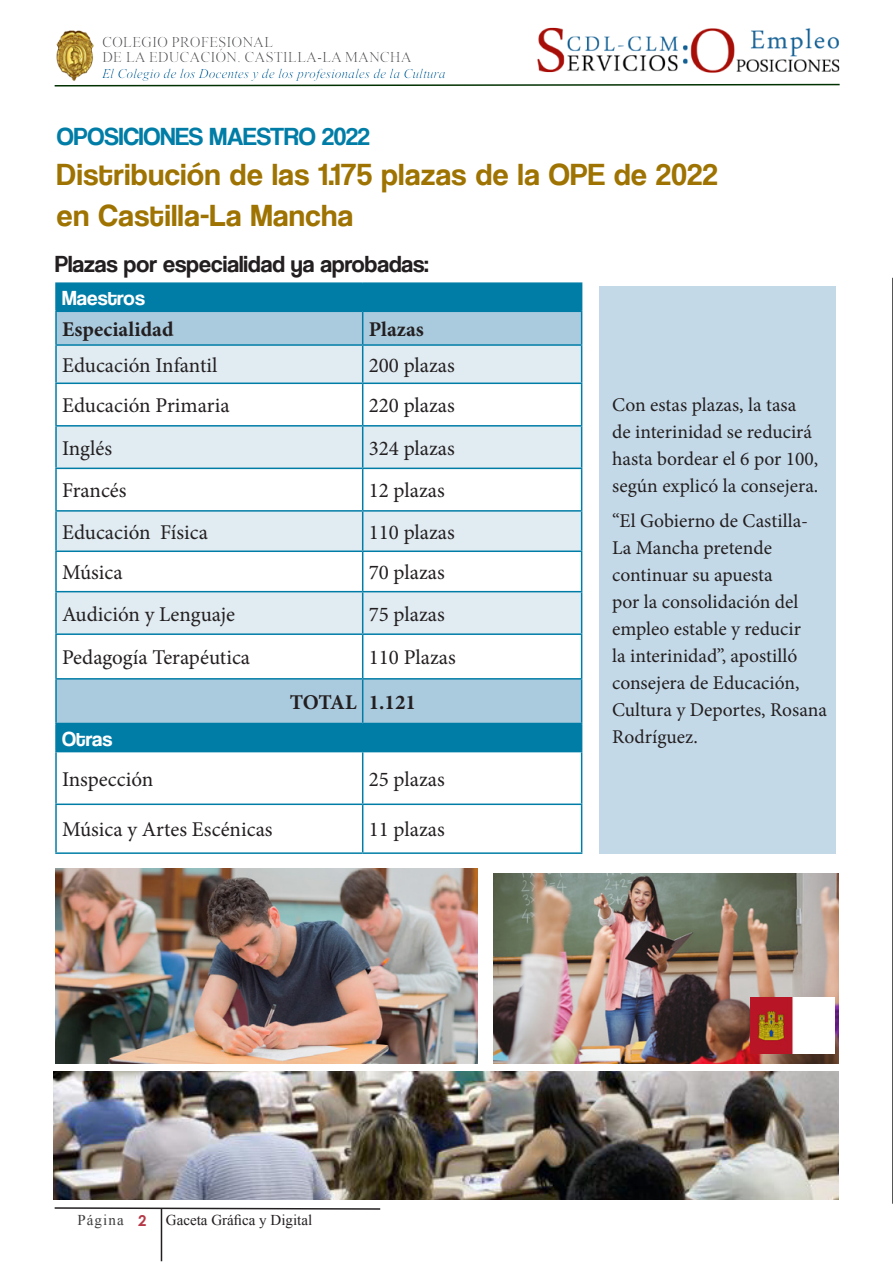
<style>
.page{position:relative;width:893px;height:1263px;background:#fff}
.page>*{position:absolute;margin:0;border:0;box-sizing:border-box;transform-origin:0 0}
.t1{font:31.5px "Coolvetica Rg";letter-spacing:.025em;color:#9e7302}
.t2{font:25.5px "Coolvetica Rg";color:#007da7}
.t3{font:24px "Coolvetica Rg";letter-spacing:.005em;color:#231f20}
.t4{font:21px "Minion Pro";color:#231f20}
.t5{font:700 21px "Minion Pro";color:#231f20}
.t6{font:21px "Coolvetica Rg";letter-spacing:.01em;color:#fff}
.t7{font:19.5px/27px "Minion Pro";color:#231f20}
.t8{font:16.8px "Vijaya";color:#0062a1}
.t9{font:15px/15.5px "Times New Roman";color:#6c6d70}
.t10{font:15px "Times New Roman";color:#231f20}
.t11{font:15px "Times New Roman";letter-spacing:.075em;color:#3e3e3f}
.s1{font-family:"Century Gothic";font-weight:700;color:#b63947}
</style>
<div class="page">
<svg style="left:54px;top:84px;width:786px;height:3px"></svg>
<img style="left:56px;top:31px;width:38px;height:50px">
<img style="left:537px;top:27px;width:303px;height:57px">
<svg style="left:54px;top:1207px;width:327px;height:3px"></svg>
<hr style="left:161px;top:1208px;width:1px;height:53px;background:#231f20">
<div style="left:57px;top:284px;width:524px;height:467px;background:#007da7"></div>
<svg style="left:57px;top:312px;width:524px;height:411px;fill:#aacade"></svg>
<svg style="left:57px;top:346px;width:524px;height:287px;fill:#e0ebf2"></svg>
<hr style="left:55px;top:282px;width:308px;height:2px;background:#007da7">
<hr style="left:55px;top:284px;width:2px;height:27px;background:#007da7">
<hr style="left:363px;top:282px;width:219px;height:2px;background:#007da7">
<svg style="left:581px;top:284px;width:1px;height:27px"></svg>
<hr style="left:55px;top:311px;width:308px;height:1px;background:#007da7">
<hr style="left:55px;top:312px;width:2px;height:32px;background:#007da7">
<hr style="left:363px;top:311px;width:219px;height:1px;background:#007da7">
<hr style="left:362px;top:312px;width:1px;height:32px;background:#007da7">
<hr style="left:581px;top:312px;width:1px;height:32px;background:#007da7">
<hr style="left:55px;top:344px;width:308px;height:2px;background:#007da7">
<hr style="left:55px;top:346px;width:2px;height:37px;background:#007da7">
<hr style="left:363px;top:344px;width:219px;height:2px;background:#007da7">
<hr style="left:362px;top:346px;width:1px;height:37px;background:#007da7">
<hr style="left:581px;top:346px;width:1px;height:37px;background:#007da7">
<hr style="left:55px;top:383px;width:308px;height:1px;background:#007da7">
<hr style="left:55px;top:384px;width:2px;height:41px;background:#007da7">
<hr style="left:363px;top:383px;width:219px;height:1px;background:#007da7">
<hr style="left:362px;top:384px;width:1px;height:41px;background:#007da7">
<hr style="left:581px;top:384px;width:1px;height:41px;background:#007da7">
<hr style="left:55px;top:425px;width:308px;height:2px;background:#007da7">
<hr style="left:55px;top:427px;width:2px;height:41px;background:#007da7">
<hr style="left:363px;top:425px;width:219px;height:2px;background:#007da7">
<hr style="left:362px;top:427px;width:1px;height:41px;background:#007da7">
<hr style="left:581px;top:427px;width:1px;height:41px;background:#007da7">
<hr style="left:55px;top:468px;width:308px;height:1px;background:#007da7">
<hr style="left:55px;top:469px;width:2px;height:41px;background:#007da7">
<hr style="left:363px;top:468px;width:219px;height:1px;background:#007da7">
<hr style="left:362px;top:469px;width:1px;height:41px;background:#007da7">
<hr style="left:581px;top:469px;width:1px;height:41px;background:#007da7">
<hr style="left:55px;top:510px;width:308px;height:2px;background:#007da7">
<hr style="left:55px;top:512px;width:2px;height:38px;background:#007da7">
<hr style="left:363px;top:510px;width:219px;height:2px;background:#007da7">
<hr style="left:362px;top:512px;width:1px;height:38px;background:#007da7">
<hr style="left:581px;top:512px;width:1px;height:38px;background:#007da7">
<hr style="left:55px;top:550px;width:308px;height:2px;background:#007da7">
<hr style="left:55px;top:552px;width:2px;height:39px;background:#007da7">
<hr style="left:363px;top:550px;width:219px;height:2px;background:#007da7">
<hr style="left:362px;top:552px;width:1px;height:39px;background:#007da7">
<hr style="left:581px;top:552px;width:1px;height:39px;background:#007da7">
<hr style="left:55px;top:591px;width:308px;height:1px;background:#007da7">
<hr style="left:55px;top:592px;width:2px;height:41px;background:#007da7">
<hr style="left:363px;top:591px;width:219px;height:1px;background:#007da7">
<hr style="left:362px;top:592px;width:1px;height:41px;background:#007da7">
<hr style="left:581px;top:592px;width:1px;height:41px;background:#007da7">
<hr style="left:55px;top:633px;width:308px;height:2px;background:#007da7">
<hr style="left:55px;top:635px;width:2px;height:43px;background:#007da7">
<hr style="left:363px;top:633px;width:219px;height:2px;background:#007da7">
<hr style="left:362px;top:635px;width:1px;height:43px;background:#007da7">
<hr style="left:581px;top:635px;width:1px;height:43px;background:#007da7">
<hr style="left:55px;top:678px;width:308px;height:2px;background:#007da7">
<hr style="left:55px;top:680px;width:2px;height:43px;background:#007da7">
<hr style="left:363px;top:678px;width:219px;height:2px;background:#007da7">
<hr style="left:362px;top:680px;width:1px;height:43px;background:#007da7">
<hr style="left:581px;top:680px;width:1px;height:43px;background:#007da7">
<hr style="left:55px;top:723px;width:308px;height:1px;background:#007da7">
<hr style="left:55px;top:724px;width:2px;height:27px;background:#007da7">
<hr style="left:363px;top:723px;width:219px;height:1px;background:#007da7">
<svg style="left:581px;top:724px;width:1px;height:27px"></svg>
<hr style="left:55px;top:751px;width:308px;height:1px;background:#007da7">
<hr style="left:55px;top:752px;width:2px;height:51px;background:#007da7">
<hr style="left:363px;top:751px;width:219px;height:1px;background:#007da7">
<hr style="left:362px;top:752px;width:1px;height:51px;background:#007da7">
<hr style="left:581px;top:752px;width:1px;height:51px;background:#007da7">
<hr style="left:55px;top:803px;width:308px;height:2px;background:#007da7">
<hr style="left:55px;top:805px;width:2px;height:47px;background:#007da7">
<hr style="left:363px;top:803px;width:219px;height:2px;background:#007da7">
<hr style="left:362px;top:805px;width:1px;height:47px;background:#007da7">
<hr style="left:581px;top:805px;width:1px;height:47px;background:#007da7">
<hr style="left:55px;top:852px;width:308px;height:2px;background:#007da7">
<hr style="left:363px;top:852px;width:219px;height:2px;background:#007da7">
<div style="left:599px;top:286px;width:237px;height:567px;background:#c4d9e8"></div>
<img style="left:55px;top:868px;width:422px;height:195px">
<img style="left:54px;top:1071px;width:785px;height:128px">
<img style="left:493px;top:874px;width:346px;height:189px">
<img style="left:750px;top:997px;width:85px;height:56px">
<svg style="left:892px;top:278px;width:1px;height:926px"></svg>
<p class="t9" style="left:102px;top:34px;width:311px">COLEGIO PROFESIONAL<br>DE LA EDUCACIÓN. CASTILLA-LA MANCHA</p>
<p class="t8" style="left:102px;top:60px;width:345px">El Colegio de los Docentes y de los profesionales de la Cultura</p>
<p class="t2" style="left:57px;top:122px;width:314px">OPOSICIONES MAESTRO 2022</p>
<p class="t1" style="left:57px;top:156px;width:662px">Distribución de las 1.175 plazas de la OPE de 2022</p>
<p class="t1" style="left:57px;top:196px;width:298px">en Castilla-La Mancha</p>
<p class="t3" style="left:55px;top:250px;width:375px">Plazas por especialidad ya aprobadas:</p>
<p class="t6" style="left:62px;top:286px;width:84px">Maestros</p>
<p class="t5" style="left:62px;top:314px;width:113px">Especialidad</p>
<p class="t5" style="left:369px;top:314px;width:57px">Plazas</p>
<p class="t4" style="left:62px;top:351px;width:157px">Educación Infantil</p>
<p class="t4" style="left:369px;top:351px;width:88px">200 plazas</p>
<p class="t4" style="left:62px;top:391px;width:169px">Educación Primaria</p>
<p class="t4" style="left:369px;top:391px;width:88px">220 plazas</p>
<p class="t4" style="left:62px;top:434px;width:52px">Inglés</p>
<p class="t4" style="left:369px;top:434px;width:88px">324 plazas</p>
<p class="t4" style="left:62px;top:476px;width:66px">Francés</p>
<p class="t4" style="left:369px;top:476px;width:78px">12 plazas</p>
<p class="t4" style="left:62px;top:518px;width:148px">Educación Física</p>
<p class="t4" style="left:369px;top:518px;width:88px">110 plazas</p>
<p class="t4" style="left:62px;top:558px;width:62px">Música</p>
<p class="t4" style="left:369px;top:558px;width:78px">70 plazas</p>
<p class="t4" style="left:62px;top:600px;width:175px">Audición y Lenguaje</p>
<p class="t4" style="left:369px;top:600px;width:78px">75 plazas</p>
<p class="t4" style="left:62px;top:643px;width:190px">Pedagogía Terapéutica</p>
<p class="t4" style="left:369px;top:643px;width:89px">110 Plazas</p>
<p class="t5" style="left:290px;top:687px;width:68px">TOTAL</p>
<p class="t5" style="left:369px;top:687px;width:49px">1.121</p>
<p class="t6" style="left:62px;top:726px;width:52px">Otras</p>
<p class="t4" style="left:62px;top:765px;width:93px">Inspección</p>
<p class="t4" style="left:369px;top:765px;width:78px">25 plazas</p>
<p class="t4" style="left:62px;top:815px;width:212px">Música y Artes Escénicas</p>
<p class="t4" style="left:369px;top:815px;width:78px">11 plazas</p>
<p class="t7" style="left:612px;top:391px;width:208px">Con estas plazas, la tasa de interinidad se reducirá hasta bordear el 6 por 100, según explicó la consejera.</p>
<p class="t7" style="left:612px;top:508px;width:216px">“El Gobierno de Castilla-<br>La Mancha pretende continuar su apuesta<br>por la consolidación del empleo estable y reducir<br>la interinidad”, apostilló consejera de Educación,<br>Cultura y Deportes, Rosana<br>Rodríguez.</p>
<p class="t11" style="left:77px;top:1210px;width:71px">Página <span class="s1">2</span></p>
<p class="t10" style="left:166px;top:1210px;width:148px">Gaceta Gráfica y Digital</p>
</div>
